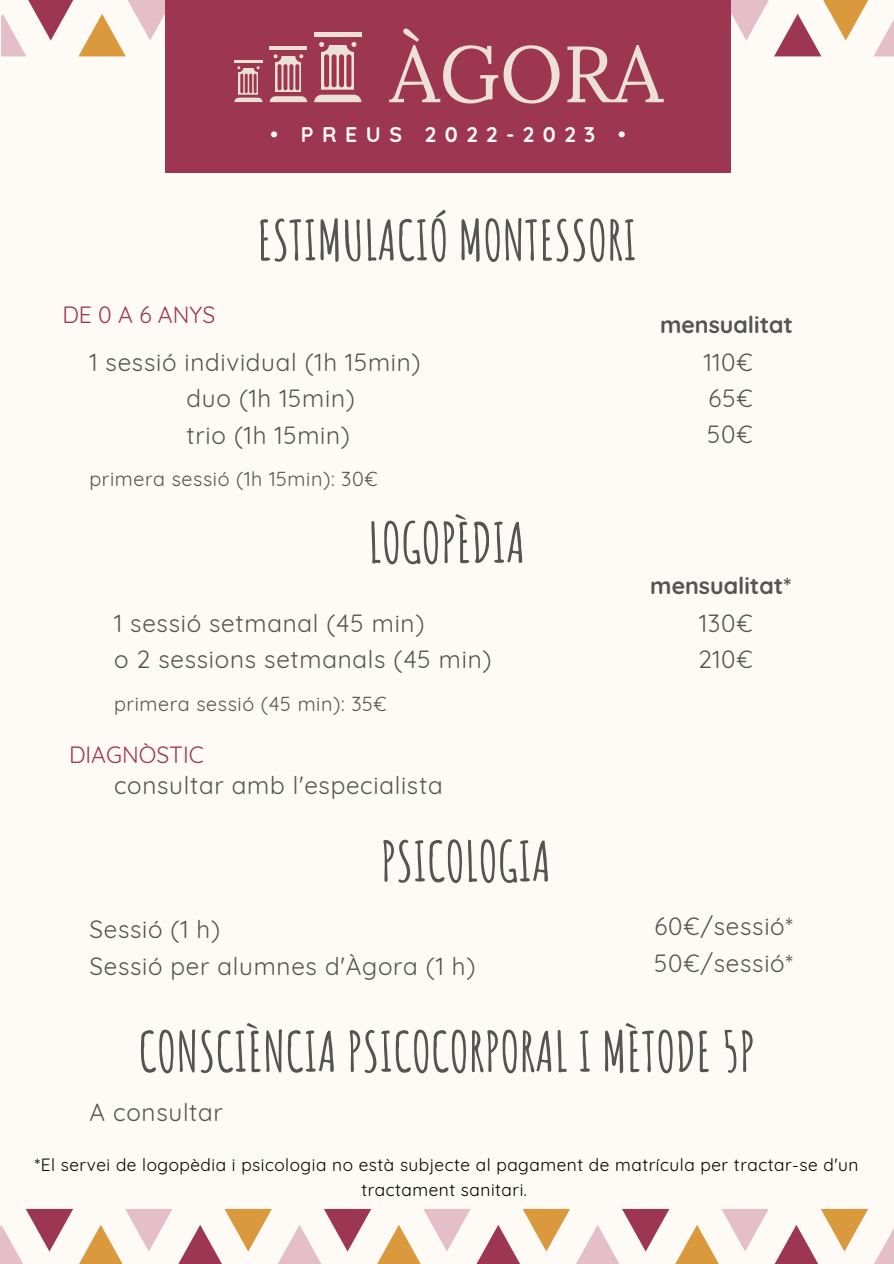
<style>
.page{position:relative;width:894px;height:1264px;background:#fff}
.page>*{position:absolute;margin:0;border:0;box-sizing:border-box;transform-origin:0 0}
.t1{font:79.5px "Lora";color:#ede0d6}
.t2{font:700 54.45px "Amatic SC";color:#545454}
.t3{font:24.3px "Quicksand";letter-spacing:.03em;color:#545454}
.t4{font:700 23.25px "Quicksand";color:#545454}
.t5{font:22.95px "Quicksand";color:#9d3651}
.t6{font:700 21.15px "Quicksand";letter-spacing:.4em;color:#fefaf6}
.t7{font:19.8px "Quicksand";letter-spacing:.03em;color:#545454}
.t8{font:17.25px/24.8px "Quicksand";letter-spacing:.03em;color:#000;text-align:center}
</style>
<div class="page">
<div style="left:0;top:0;width:893px;height:1263px;background:#fefaf6"></div>
<div style="left:165px;top:0;width:565px;height:173px;background:#9d3651"></div>
<svg style="left:0;top:1208px;width:893px;height:55px"></svg>
<svg style="left:275px;top:72px;width:26px;height:20px"></svg>
<svg style="left:295px;top:64px;width:4px;height:26px"></svg>
<svg style="left:283px;top:64px;width:4px;height:26px"></svg>
<svg style="left:289px;top:64px;width:4px;height:26px"></svg>
<svg style="left:277px;top:64px;width:4px;height:26px"></svg>
<svg style="left:269px;top:96px;width:38px;height:6px"></svg>
<svg style="left:321px;top:72px;width:33px;height:18px"></svg>
<div style="left:346px;top:54px;width:5px;height:33px;background:#9d3651;border-radius:2px"></div>
<div style="left:331px;top:54px;width:5px;height:33px;background:#9d3651;border-radius:2px"></div>
<div style="left:339px;top:54px;width:5px;height:33px;background:#9d3651;border-radius:2px"></div>
<div style="left:324px;top:54px;width:5px;height:33px;background:#9d3651;border-radius:2px"></div>
<svg style="left:314px;top:95px;width:47px;height:7px"></svg>
<svg style="left:239px;top:72px;width:19px;height:23px"></svg>
<hr style="left:253px;top:74px;width:3px;height:19px;background:#9d3651">
<hr style="left:245px;top:74px;width:3px;height:19px;background:#9d3651">
<hr style="left:249px;top:74px;width:3px;height:19px;background:#9d3651">
<hr style="left:240px;top:74px;width:3px;height:19px;background:#9d3651">
<svg style="left:234px;top:98px;width:28px;height:4px"></svg>
<svg style="left:1px;top:0;width:892px;height:72px"></svg>
<p class="t1" style="left:389px;top:22px;width:274px">ÀGORA</p>
<p class="t6" style="left:270px;top:120px;width:356px">• PREUS 2022-2023 •</p>
<p class="t2" style="left:257px;top:205px;width:381px">ESTIMULACIÓ MONTESSORI</p>
<p class="t5" style="left:62px;top:299px;width:154px">DE 0 A 6 ANYS</p>
<p class="t3" style="left:89px;top:347px;width:333px">1 sessió individual (1h 15min)</p>
<p class="t3" style="left:186px;top:383px;width:170px">duo (1h 15min)</p>
<p class="t3" style="left:186px;top:419px;width:165px">trio (1h 15min)</p>
<p class="t7" style="left:89px;top:466px;width:290px">primera sessió (1h 15min): 30€</p>
<p class="t2" style="left:368px;top:507px;width:159px">LOGOPÈDIA</p>
<p class="t3" style="left:114px;top:607px;width:312px">1 sessió setmanal (45 min)</p>
<p class="t3" style="left:114px;top:644px;width:379px">o 2 sessions setmanals (45 min)</p>
<p class="t7" style="left:114px;top:691px;width:274px">primera sessió (45 min): 35€</p>
<p class="t5" style="left:69px;top:740px;width:136px">DIAGNÒSTIC</p>
<p class="t3" style="left:114px;top:769px;width:330px">consultar amb l'especialista</p>
<p class="t2" style="left:380px;top:826px;width:172px">PSICOLOGIA</p>
<p class="t3" style="left:89px;top:914px;width:132px">Sessió (1 h)</p>
<p class="t3" style="left:89px;top:950px;width:387px">Sessió per alumnes d'Àgora (1 h)</p>
<p class="t4" style="left:660px;top:310px;width:134px">mensualitat</p>
<p class="t3" style="left:703px;top:347px;width:51px">110€</p>
<p class="t3" style="left:708px;top:383px;width:46px">65€</p>
<p class="t3" style="left:707px;top:419px;width:47px">50€</p>
<p class="t4" style="left:650px;top:571px;width:143px">mensualitat*</p>
<p class="t3" style="left:699px;top:607px;width:55px">130€</p>
<p class="t3" style="left:697px;top:643px;width:56px">210€</p>
<p class="t3" style="left:654px;top:911px;width:140px">60€/sessió*</p>
<p class="t3" style="left:654px;top:947px;width:140px">50€/sessió*</p>
<p class="t2" style="left:138px;top:1016px;width:617px">CONSCIÈNCIA PSICOCORPORAL I MÈTODE 5P</p>
<p class="t3" style="left:89px;top:1096px;width:135px">A consultar</p>
<p class="t8" style="left:35px;top:1152px;width:824px">*El servei de logopèdia i psicologia no està subjecte al pagament de matrícula per tractar-se d'un tractament sanitari.</p>
</div>
